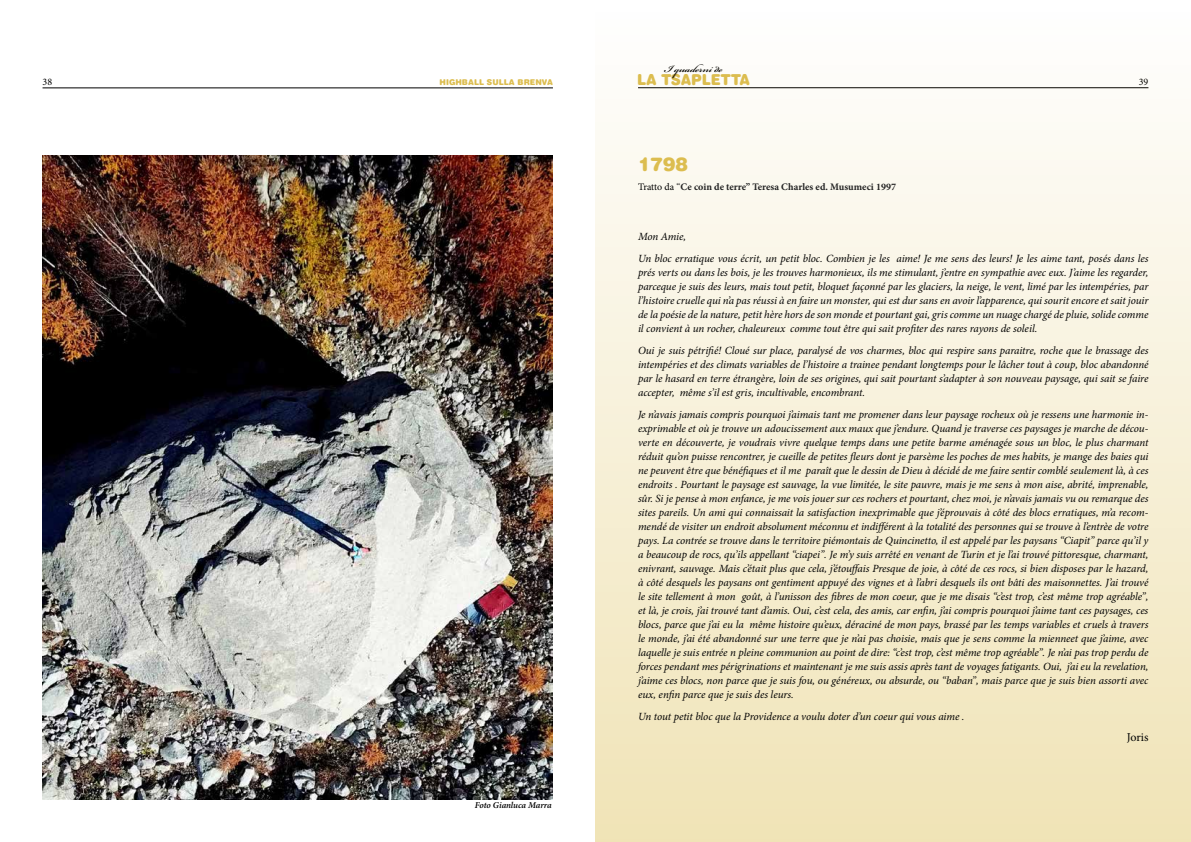
<style>
.page{position:relative;width:1191px;height:842px;background:#fff}
.page>*{position:absolute;margin:0;border:0;box-sizing:border-box;transform-origin:0 0}
.t1{font:19px "Swiss 721 BT Black Rounded";color:#dcbd4f}
.t2{font:600 15.5px "Bickham Script Pro";color:#000}
.t3{font:15.1px "Swiss 721 BT Black Rounded";letter-spacing:-.005em;color:#dcbd4f;scale:.95 1}
.t4{font:12px "Minion Pro";letter-spacing:-.01em;color:#000}
.t5{font:italic 11px/14px "Minion Pro";letter-spacing:-.005em;color:#000;text-align:justify}
.t6{font:700 10px "Minion Pro";color:#222}
.t7{font:10px "Minion Pro";color:#000}
.t8{font:italic 600 9px "Minion Pro";letter-spacing:-.01em;color:#000}
.t9{font:8px "Swiss 721 BT Black Rounded";color:#dcbd4f}
.s1{font-weight:400;color:#000}
.s2{font-weight:400}
</style>
<div class="page">
<hr style="left:43px;top:88px;width:510px;height:1px;background:#000">
<img style="left:43px;top:156px;width:510px;height:643px">
<div style="left:595px;top:0;width:596px;height:842px;background:linear-gradient(to bottom,#fefeff,#f0e4b6)"></div>
<h2 class="t2" style="left:664px;top:57px;width:60px">I quaderni de</h2>
<h3 class="t3" style="left:637px;top:70px;width:121px">LA TSAPLETTA</h3>
<p class="t7" style="left:43px;top:75px;width:11px">38</p>
<p class="t7" style="left:1138px;top:75px;width:11px">39</p>
<p class="t9" style="left:439px;top:78px;width:115px">HIGHBALL SULLA BRENVA</p>
<h1 class="t1" style="left:638px;top:153px;width:51px">1798</h1>
<p class="t6" style="left:638px;top:180px;width:259px"><span class="s1">Tratto da</span> <span class="s2">“</span>Ce coin de terre” Teresa Charles ed. Musumeci 1997</p>
<p class="t8" style="left:475px;top:800px;width:78px">Foto Gianluca Marra</p>
<p class="t5" style="left:638px;top:225px;width:512px;line-height:22px">Mon Amie,<br>Un bloc erratique vous écrit, un petit bloc. Combien je les aime! Je me sens des leurs! Je les aime tant, posés dans les</p>
<p class="t5" style="left:638px;top:265px;width:512px">prés verts ou dans les bois, je les trouves harmonieux, ils me stimulant, j’entre en sympathie avec eux. J’aime les regarder, parceque je suis des leurs, mais tout petit, bloquet façonné par les glaciers, la neige, le vent, limé par les intempéries, par l’histoire cruelle qui n’a pas réussi à en faire un monster, qui est dur sans en avoir l’apparence, qui sourit encore et sait jouir de la poésie de la nature, petit hère hors de son monde et pourtant gai, gris comme un nuage chargé de pluie, solide comme il convient à un rocher, chaleureux comme tout être qui sait profiter des rares rayons de soleil.</p>
<p class="t5" style="left:638px;top:343px;width:512px">Oui je suis pétrifié! Cloué sur place, paralysé de vos charmes, bloc qui respire sans paraitre, roche que le brassage des intempéries et des climats variables de l’histoire a trainee pendant longtemps pour le lâcher tout à coup, bloc abandonné par le hasard en terre étrangère, loin de ses origines, qui sait pourtant s’adapter à son nouveau paysage, qui sait se faire accepter, même s’il est gris, incultivable, encombrant.</p>
<p class="t5" style="left:638px;top:407px;width:512px">Je n’avais jamais compris pourquoi j’aimais tant me promener dans leur paysage rocheux où je ressens une harmonie in&shy;exprimable et où je trouve un adoucissement aux maux que j’endure. Quand je traverse ces paysages je marche de décou&shy;verte en découverte, je voudrais vivre quelque temps dans une petite barme aménagée sous un bloc, le plus charmant réduit qu’on puisse rencontrer, je cueille de petites fleurs dont je parsème les poches de mes habits, je mange des baies qui ne peuvent être que bénéfiques et il me paraît que le dessin de Dieu à décidé de me faire sentir comblé seulement là, à ces endroits . Pourtant le paysage est sauvage, la vue limitée, le site pauvre, mais je me sens à mon aise, abrité, imprenable, sûr. Si je pense à mon enfance, je me vois jouer sur ces rochers et pourtant, chez moi, je n’avais jamais vu ou remarque des sites pareils. Un ami qui connaissait la satisfaction inexprimable que j’éprouvais à côté des blocs erratiques, m’a recom&shy;mendé de visiter un endroit absolument méconnu et indifférent à la totalité des personnes qui se trouve à l’entrèe de votre pays. La contrée se trouve dans le territoire piémontais de Quincinetto, il est appelé par les paysans “Ciapit” parce qu’il y a beaucoup de rocs, qu’ils appellant “ciapei”. Je m’y suis arrêté en venant de Turin et je l’ai trouvé pittoresque, charmant, enivrant, sauvage. Mais c’était plus que cela, j’étouffais Presque de joie, à côté de ces rocs, si bien disposes par le hazard, à côté desquels les paysans ont gentiment appuyé des vignes et à l’abri desquels ils ont bâti des maisonnettes. J’ai trouvé le site tellement à mon goût, à l’unisson des fibres de mon coeur, que je me disais “c’est trop, c’est même trop agréable”, et là, je crois, j’ai trouvé tant d’amis. Oui, c’est cela, des amis, car enfin, j’ai compris pourquoi j’aime tant ces paysages, ces blocs, parce que j’ai eu la même histoire qu’eux, déraciné de mon pays, brassé par les temps variables et cruels à travers le monde, j’ai été abandonné sur une terre que je n’ai pas choisie, mais que je sens comme la mienneet que j’aime, avec laquelle je suis entrée n pleine communion au point de dire: “c’est trop, c’est même trop agréable”. Je n’ai pas trop perdu de forces pendant mes périgrinations et maintenant je me suis assis après tant de voyages fatigants. Oui, j’ai eu la revelation, j’aime ces blocs, non parce que je suis fou, ou généreux, ou absurde, ou “baban”, mais parce que je suis bien assorti avec eux, enfin parce que je suis des leurs.</p>
<p class="t5" style="left:638px;top:709px;width:328px">Un tout petit bloc que la Providence a voulu doter d’un coeur qui vous aime .</p>
<p class="t4" style="left:1126px;top:729px;width:23px">Joris</p>
</div>
